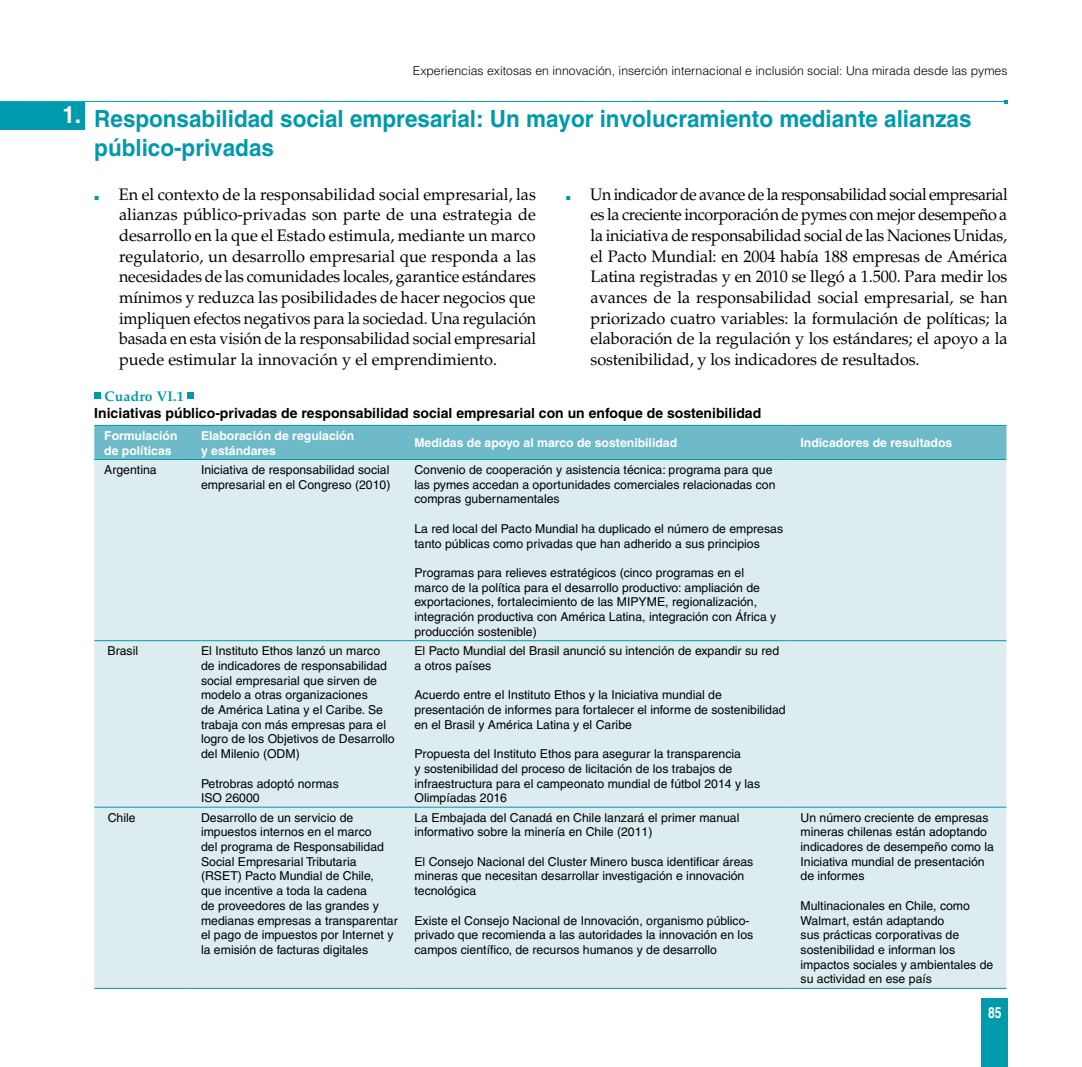
<style>
.page{position:relative;width:1082px;height:1067px;background:#fff}
.page>*{position:absolute;margin:0;border:0;box-sizing:border-box;transform-origin:0 0}
.t1{font:700 23.62px/28.3px "Helvetica";color:#009aad;scale:.95 1}
.t2{font:16.62px/20.7px "Palatino";letter-spacing:-.01em;color:#000;text-align:justify}
.t3{font:16.62px/20.7px "Palatino";letter-spacing:-.01em;color:#000;text-align:justify;scale:.96 1}
.t4{font:700 condensed 15.4px "Helvetica";color:#fff;scale:.96 1}
.t5{font:700 14px "Helvetica";color:#000}
.t6{font:700 14px "Palatino";letter-spacing:.01em;color:#009aad}
.t7{font:12.25px/14.7px "Helvetica";color:#000}
.t8{font:700 12.25px/14.7px "Helvetica";color:#fff}
.t9{font:300 12.25px "Helvetica";color:#000}
.s1{font-family:"Times New Roman";font-weight:700;font-size:8.75px;color:#009aad}
</style>
<div class="page">
<div style="left:980px;top:998px;width:27px;height:69px;background:#009aad"></div>
<div style="left:0;top:102px;width:85px;height:27px;background:#009aad"></div>
<hr style="left:0;top:101px;width:1005px;height:1px;background:#009aad">
<div style="left:94px;top:393px;width:7px;height:6px;background:#009aad"></div>
<div style="left:187px;top:393px;width:7px;height:6px;background:#009aad"></div>
<div style="left:94px;top:426px;width:912px;height:33px;background:#6fbac8"></div>
<div style="left:94px;top:460px;width:912px;height:528px;background:#dcecef"></div>
<hr style="left:94px;top:425px;width:97px;height:1px;background:#009aad">
<hr style="left:191px;top:425px;width:213px;height:1px;background:#009aad">
<hr style="left:404px;top:425px;width:386px;height:1px;background:#009aad">
<hr style="left:790px;top:425px;width:216px;height:1px;background:#009aad">
<hr style="left:94px;top:459px;width:97px;height:1px;background:#009aad">
<hr style="left:191px;top:459px;width:213px;height:1px;background:#009aad">
<hr style="left:404px;top:459px;width:386px;height:1px;background:#009aad">
<hr style="left:790px;top:459px;width:216px;height:1px;background:#009aad">
<hr style="left:94px;top:640px;width:97px;height:1px;background:#009aad">
<hr style="left:191px;top:640px;width:213px;height:1px;background:#009aad">
<hr style="left:404px;top:640px;width:386px;height:1px;background:#009aad">
<hr style="left:790px;top:640px;width:216px;height:1px;background:#009aad">
<hr style="left:94px;top:806px;width:97px;height:1px;background:#009aad">
<hr style="left:191px;top:806px;width:213px;height:1px;background:#009aad">
<hr style="left:404px;top:806px;width:386px;height:1px;background:#009aad">
<hr style="left:790px;top:806px;width:216px;height:1px;background:#009aad">
<hr style="left:94px;top:988px;width:97px;height:1px;background:#009aad">
<hr style="left:191px;top:988px;width:213px;height:1px;background:#009aad">
<hr style="left:404px;top:988px;width:386px;height:1px;background:#009aad">
<hr style="left:790px;top:988px;width:216px;height:1px;background:#009aad">
<p class="t9" style="left:413px;top:63px;width:596px">Experiencias exitosas en innovación, inserción internacional e inclusión social: Una mirada desde las pymes</p>
<h1 class="t1" style="left:94px;top:105px;width:925px;text-indent:-32px"><sup>1.</sup> Responsabilidad social empresarial: Un mayor involucramiento mediante alianzas público-privadas</h1>
<p class="t2" style="left:119px;top:184px;width:418px;text-indent:-25px"><span class="s1">■</span> En el contexto de la responsabilidad social empresarial, las alianzas público-privadas son parte de una estrategia de desarrollo en la que el Estado estimula, mediante un marco regulatorio, un desarrollo empresarial que responda a las necesidades de las comunidades locales, garantice estándares mínimos y reduzca las posibilidades de hacer negocios que impliquen efectos negativos para la sociedad. Una regulación basada en esta visión de la responsabilidad social empresarial puede estimular la innovación y el emprendimiento.</p>
<p class="t3" style="left:590px;top:184px;width:436px;text-indent:-25px"><span class="s1">■</span> Un indicador de avance de la responsabilidad social empresarial es la creciente incorporación de pymes con mejor desempeño a la iniciativa de responsabilidad social de las Naciones Unidas, el Pacto Mundial: en 2004 había 188 empresas de América Latina registradas y en 2010 se llegó a 1.500. Para medir los avances de la responsabilidad social empresarial, se han priorizado cuatro variables: la formulación de políticas; la elaboración de la regulación y los estándares; el apoyo a la sostenibilidad, y los indicadores de resultados.</p>
<p class="t6" style="left:105px;top:388px;width:81px">Cuadro VI.1</p>
<p class="t5" style="left:94px;top:404px;width:668px">Iniciativas público-privadas de responsabilidad social empresarial con un enfoque de sostenibilidad</p>
<p class="t8" style="left:104px;top:428px;width:75px">Formulación de políticas</p>
<p class="t8" style="left:201px;top:428px;width:155px">Elaboración de regulación y estándares</p>
<p class="t8" style="left:414px;top:435px;width:264px">Medidas de apoyo al marco de sostenibilidad</p>
<p class="t8" style="left:800px;top:435px;width:153px">Indicadores de resultados</p>
<p class="t7" style="left:104px;top:462px;width:54px">Argentina</p>
<p class="t7" style="left:201px;top:462px;width:191px">Iniciativa de responsabilidad social empresarial en el Congreso (2010)</p>
<p class="t7" style="left:414px;top:462px;width:362px">Convenio de cooperación y asistencia técnica: programa para que las pymes accedan a oportunidades comerciales relacionadas con compras gubernamentales</p>
<p class="t7" style="left:414px;top:521px;width:370px">La red local del Pacto Mundial ha duplicado el número de empresas tanto públicas como privadas que han adherido a sus principios</p>
<p class="t7" style="left:414px;top:565px;width:363px">Programas para relieves estratégicos (cinco programas en el marco de la política para el desarrollo productivo: ampliación de exportaciones, fortalecimiento de las MIPYME, regionalización, integración productiva con América Latina, integración con África y producción sostenible)</p>
<p class="t7" style="left:108px;top:643px;width:32px">Brasil</p>
<p class="t7" style="left:201px;top:643px;width:195px">El Instituto Ethos lanzó un marco de indicadores de responsabilidad social empresarial que sirven de modelo a otras organizaciones<br>de América Latina y el Caribe. Se trabaja con más empresas para el logro de los Objetivos de Desarrollo del Milenio (ODM)</p>
<p class="t7" style="left:201px;top:776px;width:139px">Petrobras adoptó normas<br>ISO 26000</p>
<p class="t7" style="left:414px;top:643px;width:366px">El Pacto Mundial del Brasil anunció su intención de expandir su red a otros países</p>
<p class="t7" style="left:414px;top:687px;width:373px">Acuerdo entre el Instituto Ethos y la Iniciativa mundial de presentación de informes para fortalecer el informe de sostenibilidad en el Brasil y América Latina y el Caribe</p>
<p class="t7" style="left:414px;top:746px;width:347px">Propuesta del Instituto Ethos para asegurar la transparencia<br>y sostenibilidad del proceso de licitación de los trabajos de infraestructura para el campeonato mundial de fútbol 2014 y las Olimpíadas 2016</p>
<p class="t7" style="left:108px;top:810px;width:29px">Chile</p>
<p class="t7" style="left:201px;top:810px;width:198px">Desarrollo de un servicio de impuestos internos en el marco<br>del programa de Responsabilidad<br>Social Empresarial Tributaria (RSET) Pacto Mundial de Chile,<br>que incentive a toda la cadena<br>de proveedores de las grandes y medianas empresas a transparentar el pago de impuestos por Internet y la emisión de facturas digitales</p>
<p class="t7" style="left:414px;top:810px;width:326px">La Embajada del Canadá en Chile lanzará el primer manual informativo sobre la minería en Chile (2011)</p>
<p class="t7" style="left:414px;top:854px;width:340px">El Consejo Nacional del Cluster Minero busca identificar áreas mineras que necesitan desarrollar investigación e innovación tecnológica</p>
<p class="t7" style="left:414px;top:913px;width:340px">Existe el Consejo Nacional de Innovación, organismo público&shy;privado que recomienda a las autoridades la innovación en los campos científico, de recursos humanos y de desarrollo</p>
<p class="t7" style="left:800px;top:810px;width:195px">Un número creciente de empresas mineras chilenas están adoptando indicadores de desempeño como la<br>Iniciativa mundial de presentación de informes</p>
<p class="t7" style="left:800px;top:898px;width:194px">Multinacionales en Chile, como<br>Walmart, están adaptando<br>sus prácticas corporativas de sostenibilidad e informan los impactos sociales y ambientales de su actividad en ese país</p>
<p class="t4" style="left:988px;top:1003px;width:16px">85</p>
</div>
